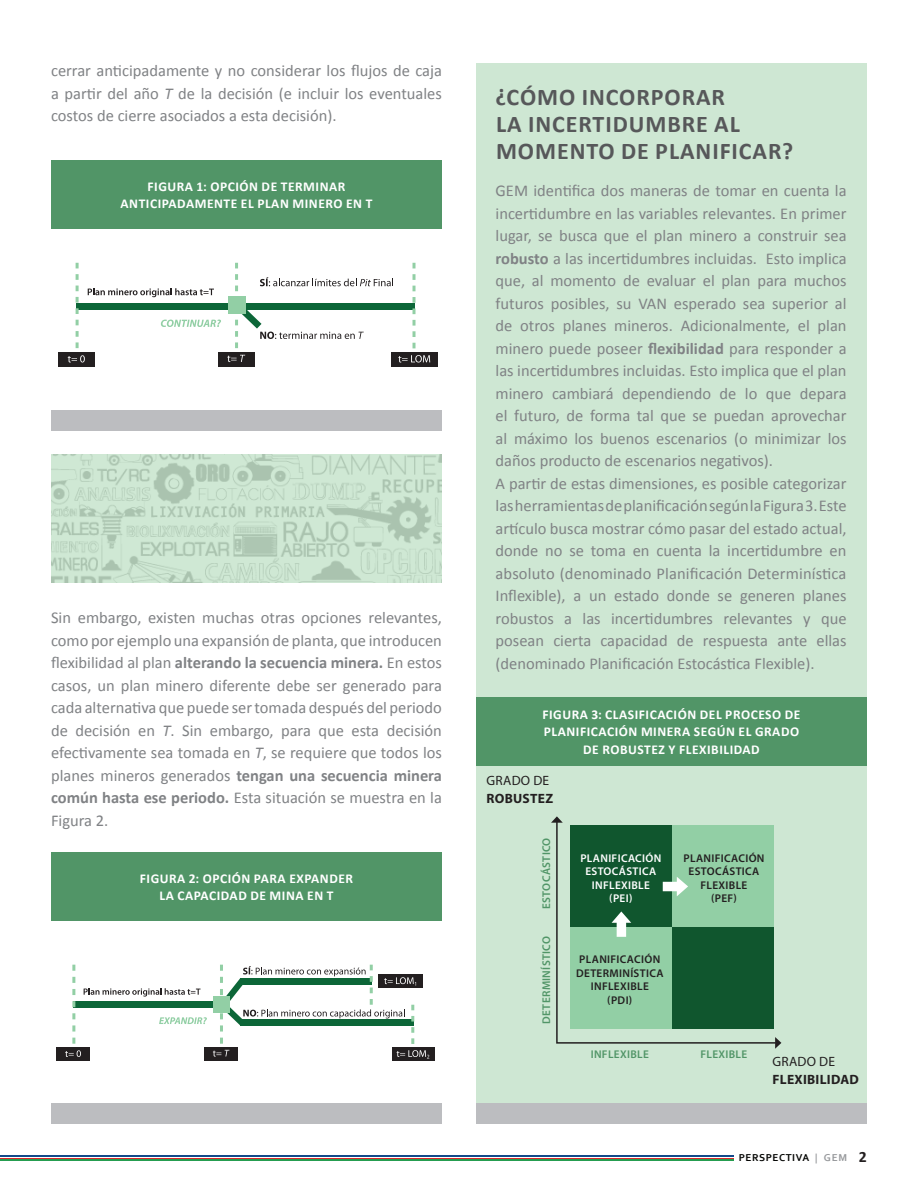
<style>
.page{position:relative;width:918px;height:1188px;background:#fff}
.page>*{position:absolute;margin:0;border:0;box-sizing:border-box;transform-origin:0 0}
.SUBTITULOS{font:700 24px/27px "Calibri";letter-spacing:.04em;color:#57585a}
.texto{font:16.5px/22.5px "Calibri";color:#808285;text-align:justify}
.titulo_tablas{font:700 13.5px "Calibri";letter-spacing:.04em;color:#fff}
.destacados{font:700 13.5px "Myriad Pro";letter-spacing:.02em;color:#231f20}
.destacados-2{font:13.5px "Myriad Pro";letter-spacing:.02em;color:#231f20}
.destacados-3{font:600 11.25px "Myriad Pro";letter-spacing:.03em;color:#231f20}
.destacados-4{font:600 11.25px "Myriad Pro";letter-spacing:.03em;color:#519567}
.destacados-5{font:600 11.25px "Myriad Pro";letter-spacing:.03em;color:#fff}
.t1{font:700 10.5px "Corbel";letter-spacing:.05em;color:#040503}
.s1{font-style:italic}
.s2{font-weight:700}
.s3{color:#989a9d}
.s4{font-family:"Calibri";font-size:15.75px;color:#231f20}
</style>
<div class="page">
<hr style="left:0;top:1155px;width:733px;height:2px;background:#12498a">
<hr style="left:0;top:1158px;width:733px;height:2px;background:#dd282c">
<hr style="left:0;top:1160px;width:733px;height:1px;background:#259d50">
<div style="left:476px;top:64px;width:391px;height:1060px;background:#cee7d3"></div>
<div style="left:476px;top:697px;width:391px;height:68px;background:#519567"></div>
<div style="left:476px;top:1103px;width:391px;height:21px;background:#bcbdc0"></div>
<svg style="left:556px;top:823px;width:219px;height:221px;background:#609b75"></svg>
<svg style="left:551px;top:816px;width:12px;height:7px"></svg>
<svg style="left:775px;top:1037px;width:6px;height:12px"></svg>
<svg style="left:612px;top:911px;width:19px;height:26px"></svg>
<svg style="left:663px;top:877px;width:25px;height:19px"></svg>
<img style="left:51px;top:455px;width:391px;height:128px">
<div style="left:51px;top:160px;width:391px;height:68px;background:#519567"></div>
<div style="left:51px;top:411px;width:391px;height:20px;background:#bcbdc0"></div>
<svg style="left:88px;top:288px;width:126px;height:9px"></svg>
<svg style="left:161px;top:320px;width:60px;height:7px"></svg>
<div style="left:76px;top:303px;width:339px;height:6px;background:#0c6638"></div>
<svg style="left:76px;top:263px;width:3px;height:85px"></svg>
<svg style="left:234px;top:263px;width:159px;height:85px"></svg>
<svg style="left:413px;top:263px;width:3px;height:85px"></svg>
<div style="left:228px;top:297px;width:17px;height:17px;background:#92cfa5"></div>
<div style="left:58px;top:352px;width:37px;height:15px;background:#231f20"></div>
<div style="left:218px;top:352px;width:37px;height:15px;background:#231f20"></div>
<div style="left:392px;top:352px;width:46px;height:15px;background:#231f20"></div>
<svg style="left:68px;top:355px;width:17px;height:8px"></svg>
<svg style="left:398px;top:355px;width:32px;height:8px"></svg>
<svg style="left:227px;top:355px;width:18px;height:7px"></svg>
<div style="left:51px;top:853px;width:391px;height:68px;background:#519567"></div>
<div style="left:51px;top:1103px;width:391px;height:21px;background:#bcbdc0"></div>
<svg style="left:84px;top:988px;width:117px;height:9px"></svg>
<svg style="left:159px;top:1017px;width:48px;height:7px"></svg>
<div style="left:73px;top:1002px;width:152px;height:6px;background:#0c6638"></div>
<svg style="left:72px;top:965px;width:3px;height:79px"></svg>
<div style="left:213px;top:996px;width:17px;height:16px;background:#92cfa5"></div>
<div style="left:56px;top:1047px;width:34px;height:14px;background:#231f20"></div>
<div style="left:205px;top:1047px;width:33px;height:14px;background:#231f20"></div>
<div style="left:378px;top:974px;width:45px;height:14px;background:#231f20"></div>
<div style="left:392px;top:1047px;width:43px;height:14px;background:#231f20"></div>
<svg style="left:65px;top:1050px;width:16px;height:7px"></svg>
<svg style="left:219px;top:965px;width:197px;height:79px"></svg>
<svg style="left:397px;top:1050px;width:32px;height:9px"></svg>
<svg style="left:213px;top:1050px;width:16px;height:7px"></svg>
<p class="texto" style="left:51px;top:59px;width:392px">cerrar anticipadamente y no considerar los flujos de caja a partir del año <span class="s1">T</span> de la decisión (e incluir los eventuales costos de cierre asociados a esta decisión).</p>
<p class="titulo_tablas" style="left:148px;top:177px;width:199px">FIGURA 1: OPCIÓN DE TERMINAR</p>
<p class="titulo_tablas" style="left:121px;top:195px;width:253px">ANTICIPADAMENTE EL PLAN MINERO EN T</p>
<p class="texto" style="left:51px;top:606px;width:392px">Sin embargo, existen muchas otras opciones relevantes, como por ejemplo una expansión de planta, que introducen flexibilidad al plan <span class="s2">alterando la secuencia minera.</span> En estos casos, un plan minero diferente debe ser generado para cada alternativa que puede ser tomada después del periodo de decisión en <span class="s1">T</span>. Sin embargo, para que esta decisión efectivamente sea tomada en <span class="s1">T</span>, se requiere que todos los planes mineros generados <span class="s2">tengan una secuencia minera común hasta ese periodo.</span> Esta situación se muestra en la Figura 2.</p>
<p class="titulo_tablas" style="left:140px;top:870px;width:215px">FIGURA 2: OPCIÓN PARA EXPANDER</p>
<p class="titulo_tablas" style="left:159px;top:887px;width:176px">LA CAPACIDAD DE MINA EN T</p>
<p class="SUBTITULOS" style="left:496px;top:83px;width:299px">¿CÓMO INCORPORAR<br>LA INCERTIDUMBRE AL<br>MOMENTO DE PLANIFICAR?</p>
<p class="texto" style="left:496px;top:180px;width:353px">GEM identifica dos maneras de tomar en cuenta la incertidumbre en las variables relevantes. En primer lugar, se busca que el plan minero a construir sea <span class="s2">robusto</span> a las incertidumbres incluidas. Esto implica que, al momento de evaluar el plan para muchos futuros posibles, su VAN esperado sea superior al de otros planes mineros. Adicionalmente, el plan minero puede poseer <span class="s2">flexibilidad</span> para responder a las incertidumbres incluidas. Esto implica que el plan minero cambiará dependiendo de lo que depara el futuro, de forma tal que se puedan aprovechar al máximo los buenos escenarios (o minimizar los daños producto de escenarios negativos).</p>
<p class="texto" style="left:496px;top:472px;width:353px">A partir de estas dimensiones, es posible categorizar las herramientas de planificación según la Figura 3. Este artículo busca mostrar cómo pasar del estado actual, donde no se toma en cuenta la incertidumbre en absoluto (denominado Planificación Determinística Inflexible), a un estado donde se generen planes robustos a las incertidumbres relevantes y que posean cierta capacidad de respuesta ante ellas (denominado Planificación Estocástica Flexible).</p>
<p class="titulo_tablas" style="left:542px;top:706px;width:260px">FIGURA 3: CLASIFICACIÓN DEL PROCESO DE</p>
<p class="titulo_tablas" style="left:544px;top:723px;width:257px">PLANIFICACIÓN MINERA SEGÚN EL GRADO</p>
<p class="titulo_tablas" style="left:583px;top:741px;width:178px">DE ROBUSTEZ Y FLEXIBILIDAD</p>
<p class="destacados-2" style="left:487px;top:772px;width:64px">GRADO DE</p>
<p class="destacados" style="left:487px;top:789px;width:68px">ROBUSTEZ</p>
<p class="destacados-4" style="left:539px;top:909px;width:73px;rotate:-90deg">ESTOCÁSTICO</p>
<p class="destacados-4" style="left:539px;top:1024px;width:89px;rotate:-90deg">DETERMINÍSTICO</p>
<p class="destacados-5" style="left:580px;top:851px;width:83px">PLANIFICACIÓN</p>
<p class="destacados-5" style="left:585px;top:864px;width:72px">ESTOCÁSTICA</p>
<p class="destacados-5" style="left:592px;top:878px;width:60px">INFLEXIBLE</p>
<p class="destacados-5" style="left:609px;top:891px;width:25px">(PEI)</p>
<p class="destacados-3" style="left:579px;top:952px;width:83px">PLANIFICACIÓN</p>
<p class="destacados-3" style="left:576px;top:966px;width:89px">DETERMINÍSTICA</p>
<p class="destacados-3" style="left:591px;top:979px;width:60px">INFLEXIBLE</p>
<p class="destacados-3" style="left:607px;top:993px;width:27px">(PDI)</p>
<p class="destacados-4" style="left:591px;top:1047px;width:60px">INFLEXIBLE</p>
<p class="destacados-3" style="left:683px;top:851px;width:83px">PLANIFICACIÓN</p>
<p class="destacados-3" style="left:689px;top:864px;width:72px">ESTOCÁSTICA</p>
<p class="destacados-3" style="left:701px;top:878px;width:48px">FLEXIBLE</p>
<p class="destacados-3" style="left:711px;top:891px;width:27px">(PEF)</p>
<p class="destacados-4" style="left:700px;top:1047px;width:48px">FLEXIBLE</p>
<p class="destacados-2" style="left:773px;top:1053px;width:64px">GRADO DE</p>
<p class="destacados" style="left:773px;top:1071px;width:88px">FLEXIBILIDAD</p>
<p class="t1" style="left:739px;top:1151px;width:130px">PERSPECTIVA <span class="s3">| GEM</span> <span class="s4">2</span></p>
</div>
